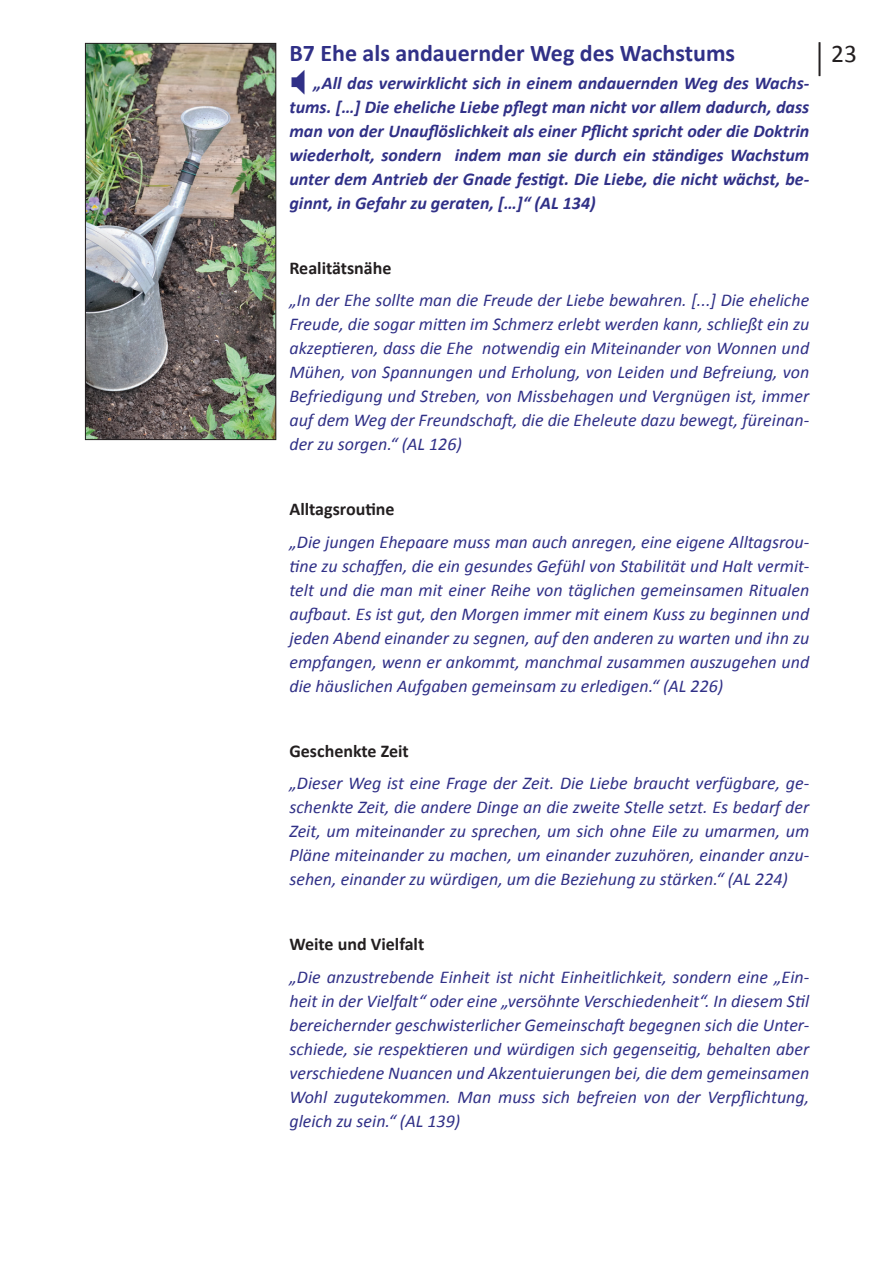
<style>
.page{position:relative;width:893px;height:1263px;background:#fff}
.page>*{position:absolute;margin:0;border:0;box-sizing:border-box;transform-origin:0 0}
.t1{font:38.25px "Calibri";color:#231f20;scale:.67 1}
.t2{font:25.5px "Calibri";color:#231f20}
.t3{font:700 24px "Calibri";color:#303087}
.t4{font:italic 18px/24px "Calibri";color:#303087;text-align:justify}
.t5{font:italic 700 18px/24px "Calibri";color:#303087;text-align:justify}
.t6{font:700 18px "Calibri";color:#231f20}
</style>
<div class="page">
<img style="left:87px;top:45px;width:187px;height:393px">
<div style="left:85px;top:43px;width:191px;height:397px;border:1px solid #231f20"></div>
<h1 class="t1" style="left:814px;top:33px;width:19px">|</h1>
<h3 class="t3" style="left:289px;top:38px;width:447px">B7 Ehe als andauernder Weg des Wachstums</h3>
<h2 class="t2" style="left:831px;top:37px;width:27px">23</h2>
<p class="t5" style="left:289px;top:70px;width:521px;text-indent:24px">„All das verwirklicht sich in einem andauernden Weg des Wachs&shy;tums. […] Die eheliche Liebe pflegt man nicht vor allem dadurch, dass man von der Unauflöslichkeit als einer Pflicht spricht oder die Doktrin wiederholt, sondern indem man sie durch ein ständiges Wachstum unter dem Antrieb der Gnade festigt. Die Liebe, die nicht wächst, be&shy;ginnt, in Gefahr zu geraten, […]“ (AL 134)</p>
<p class="t6" style="left:289px;top:257px;width:104px">Realitätsnähe</p>
<p class="t4" style="left:289px;top:287px;width:521px">„In der Ehe sollte man die Freude der Liebe bewahren. [...] Die eheliche Freude, die sogar mitten im Schmerz erlebt werden kann, schließt ein zu akzeptieren, dass die Ehe notwendig ein Miteinander von Wonnen und Mühen, von Spannungen und Erholung, von Leiden und Befreiung, von Befriedigung und Streben, von Missbehagen und Vergnügen ist, immer auf dem Weg der Freundschaft, die die Eheleute dazu bewegt, füreinan&shy;der zu sorgen.“ (AL 126)</p>
<p class="t6" style="left:289px;top:498px;width:107px">Alltagsroutine</p>
<p class="t4" style="left:289px;top:529px;width:521px">„Die jungen Ehepaare muss man auch anregen, eine eigene Alltagsrou&shy;tine zu schaffen, die ein gesundes Gefühl von Stabilität und Halt vermit&shy;telt und die man mit einer Reihe von täglichen gemeinsamen Ritualen aufbaut. Es ist gut, den Morgen immer mit einem Kuss zu beginnen und jeden Abend einander zu segnen, auf den anderen zu warten und ihn zu empfangen, wenn er ankommt, manchmal zusammen auszugehen und die häuslichen Aufgaben gemeinsam zu erledigen.“ (AL 226)</p>
<p class="t6" style="left:289px;top:740px;width:121px">Geschenkte Zeit</p>
<p class="t4" style="left:289px;top:770px;width:521px">„Dieser Weg ist eine Frage der Zeit. Die Liebe braucht verfügbare, ge&shy;schenkte Zeit, die andere Dinge an die zweite Stelle setzt. Es bedarf der Zeit, um miteinander zu sprechen, um sich ohne Eile zu umarmen, um Pläne miteinander zu machen, um einander zuzuhören, einander anzu&shy;sehen, einander zu würdigen, um die Beziehung zu stärken.“ (AL 224)</p>
<p class="t6" style="left:289px;top:933px;width:136px">Weite und Vielfalt</p>
<p class="t4" style="left:289px;top:964px;width:521px">„Die anzustrebende Einheit ist nicht Einheitlichkeit, sondern eine „Ein&shy;heit in der Vielfalt“ oder eine „versöhnte Verschiedenheit“. In diesem Stil bereichernder geschwisterlicher Gemeinschaft begegnen sich die Unter&shy;schiede, sie respektieren und würdigen sich gegenseitig, behalten aber verschiedene Nuancen und Akzentuierungen bei, die dem gemeinsamen Wohl zugutekommen. Man muss sich befreien von der Verpflichtung, gleich zu sein.“ (AL 139)</p>
</div>
